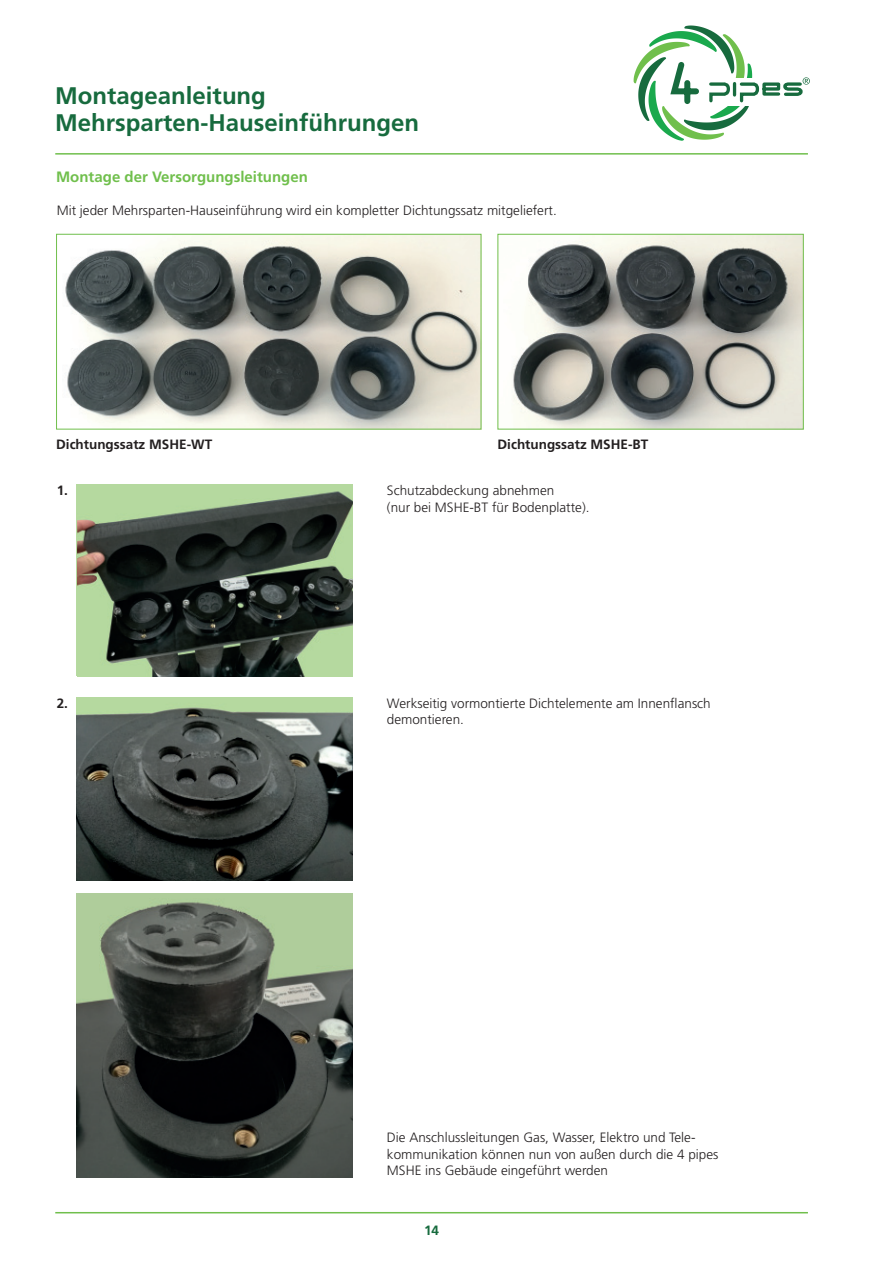
<style>
.page{position:relative;width:893px;height:1263px;background:#fff}
.page>*{position:absolute;margin:0;border:0;box-sizing:border-box;transform-origin:0 0}
.t1{font:700 24px/27px "Frutiger";color:#176b3e}
.t2{font:700 15px "Frutiger";color:#70bf4c}
.t3{font:300 13.5px/16.5px "Frutiger";color:#231f20}
.t4{font:700 13.5px "Frutiger";color:#231f20}
.t5{font:700 13.5px "Frutiger";color:#176b3e}
</style>
<div class="page">
<svg style="left:634px;top:26px;width:176px;height:115px"></svg>
<hr style="left:55px;top:153px;width:753px;height:2px;background:#70bf4c">
<hr style="left:55px;top:1212px;width:753px;height:1px;background:#70bf4c">
<img style="left:512px;top:236px;width:290px;height:191px">
<div style="left:497px;top:234px;width:307px;height:195px;border:1px solid #70bf4c"></div>
<img style="left:65px;top:236px;width:414px;height:191px">
<div style="left:56px;top:234px;width:425px;height:195px;border:1px solid #70bf4c"></div>
<img style="left:77px;top:697px;width:276px;height:183px">
<img style="left:77px;top:893px;width:276px;height:285px">
<img style="left:78px;top:485px;width:275px;height:191px">
<h1 class="t1" style="left:55px;top:82px;width:366px">Montageanleitung<br>Mehrsparten-Hauseinführungen</h1>
<p class="t2" style="left:56px;top:168px;width:253px">Montage der Versorgungsleitungen</p>
<p class="t3" style="left:57px;top:202px;width:502px">Mit jeder Mehrsparten-Hauseinführung wird ein kompletter Dichtungssatz mitgeliefert.</p>
<p class="t4" style="left:56px;top:436px;width:157px">Dichtungssatz MSHE-WT</p>
<p class="t4" style="left:497px;top:436px;width:152px">Dichtungssatz MSHE-BT</p>
<p class="t4" style="left:57px;top:483px;width:13px">1.</p>
<p class="t3" style="left:387px;top:482px;width:204px">Schutzabdeckung abnehmen<br>(nur bei MSHE-BT für Bodenplatte).</p>
<p class="t4" style="left:57px;top:695px;width:13px">2.</p>
<p class="t3" style="left:387px;top:695px;width:325px">Werkseitig vormontierte Dichtelemente am Innenflansch demontieren.</p>
<p class="t3" style="left:387px;top:1129px;width:333px">Die Anschlussleitungen Gas, Wasser, Elektro und Tele&shy;kommunikation können nun von außen durch die 4 pipes<br>MSHE ins Gebäude eingeführt werden</p>
<p class="t5" style="left:424px;top:1222px;width:17px">14</p>
</div>
